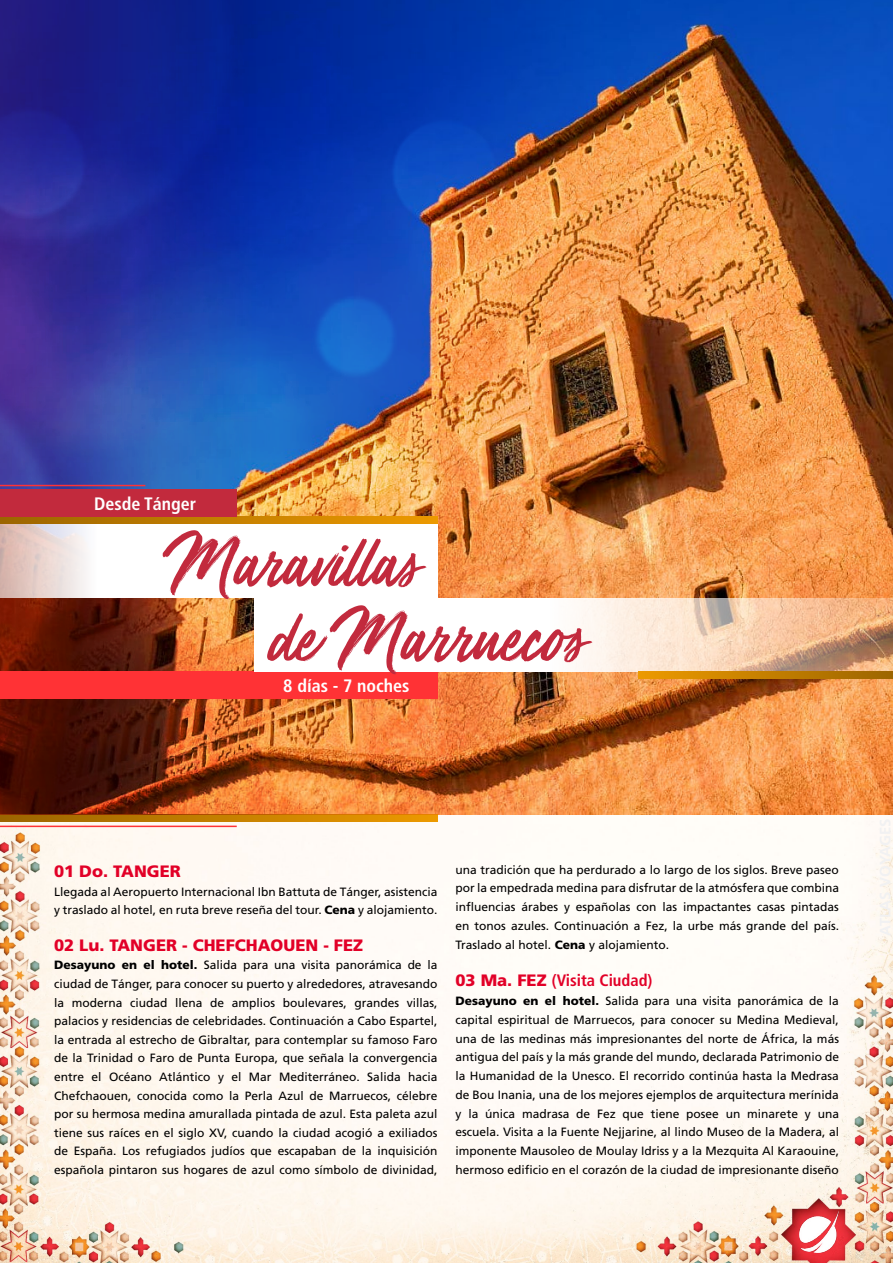
<style>
.page{position:relative;width:893px;height:1263px;background:#fff}
.page>*{position:absolute;margin:0;border:0;box-sizing:border-box;transform-origin:0 0}
.t1{font:75px "Mega Fresh";color:#c22a3d}
.t2{font:700 condensed 18px "Frutiger";color:#fff}
.t3{font:900 16.5px "Frutiger";color:#e20027}
.t4{font:700 condensed 16.5px "Frutiger";color:#e20027}
.t5{font:12px/18.8px "Frutiger";color:#000;text-align:justify}
.s1{font-weight:900}
.s2{font-weight:900;font-stretch:normal}
</style>
<div class="page">
<img style="left:0;top:814px;width:893px;height:449px">
<img style="left:800px;top:1210px;width:39px;height:43px">
<img style="left:639px;top:0;width:254px;height:814px">
<svg style="left:0;top:814px;width:437px;height:7px;background:#c17800"></svg>
<hr style="left:0;top:826px;width:237px;height:1px;background:#ff3235">
<img style="left:373px;top:0;width:266px;height:814px">
<img style="left:0;top:0;width:373px;height:814px">
<div style="left:0;top:671px;width:437px;height:28px;background:#ff3235"></div>
<svg style="left:0;top:524px;width:437px;height:74px"></svg>
<svg style="left:255px;top:598px;width:638px;height:73px"></svg>
<svg style="left:0;top:517px;width:437px;height:7px;background:#c47f00"></svg>
<svg style="left:638px;top:671px;width:255px;height:7px;background:#c47f00"></svg>
<hr style="left:0;top:485px;width:145px;height:1px;background:#ff3235">
<div style="left:0;top:489px;width:237px;height:28px;background:#c22a3d"></div>
<h2 class="t2" style="left:94px;top:493px;width:104px">Desde Tánger</h2>
<h1 class="t1" style="left:170px;top:523px;width:250px">Maravillas</h1>
<h1 class="t1" style="left:270px;top:598px;width:317px">de Marruecos</h1>
<h2 class="t2" style="left:283px;top:675px;width:128px">8 días - 7 noches</h2>
<h3 class="t3" style="left:54px;top:861px;width:128px">01 Do. TANGER</h3>
<p class="t5" style="left:54px;top:882px;width:385px">Llegada al Aeropuerto Internacional Ibn Battuta de Tánger, asistencia y traslado al hotel, en ruta breve reseña del tour. <span class="s1">Cena</span> y alojamiento.</p>
<h3 class="t3" style="left:54px;top:935px;width:311px">02 Lu. TANGER - CHEFCHAOUEN - FEZ</h3>
<p class="t5" style="left:54px;top:956px;width:385px"><span class="s1">Desayuno en el hotel.</span> Salida para una visita panorámica de la ciudad de Tánger, para conocer su puerto y alrededores, atravesando la moderna ciudad llena de amplios boulevares, grandes villas, palacios y residencias de celebridades. Continuación a Cabo Espartel, la entrada al estrecho de Gibraltar, para contemplar su famoso Faro de la Trinidad o Faro de Punta Europa, que señala la convergencia entre el Océano Atlántico y el Mar Mediterráneo. Salida hacia Chefchaouen, conocida como la Perla Azul de Marruecos, célebre por su hermosa medina amurallada pintada de azul. Esta paleta azul tiene sus raíces en el siglo XV, cuando la ciudad acogió a exiliados de España. Los refugiados judíos que escapaban de la inquisición española pintaron sus hogares de azul como símbolo de divinidad,</p>
<p class="t5" style="left:455px;top:860px;width:385px">una tradición que ha perdurado a lo largo de los siglos. Breve paseo por la empedrada medina para disfrutar de la atmósfera que combina influencias árabes y españolas con las impactantes casas pintadas en tonos azules. Continuación a Fez, la urbe más grande del país.<br>Traslado al hotel. <span class="s1">Cena</span> y alojamiento.</p>
<h3 class="t4" style="left:455px;top:971px;width:198px"><span class="s2">03 Ma. FEZ</span> (Visita Ciudad)</h3>
<p class="t5" style="left:455px;top:991px;width:385px"><span class="s1">Desayuno en el hotel.</span> Salida para una visita panorámica de la capital espiritual de Marruecos, para conocer su Medina Medieval, una de las medinas más impresionantes del norte de África, la más antigua del país y la más grande del mundo, declarada Patrimonio de la Humanidad de la Unesco. El recorrido continúa hasta la Medrasa de Bou Inania, una de los mejores ejemplos de arquitectura merínida y la única madrasa de Fez que tiene posee un minarete y una escuela. Visita a la Fuente Nejjarine, al lindo Museo de la Madera, al imponente Mausoleo de Moulay Idriss y a la Mezquita Al Karaouine, hermoso edificio en el corazón de la ciudad de impresionante diseño</p>
</div>
